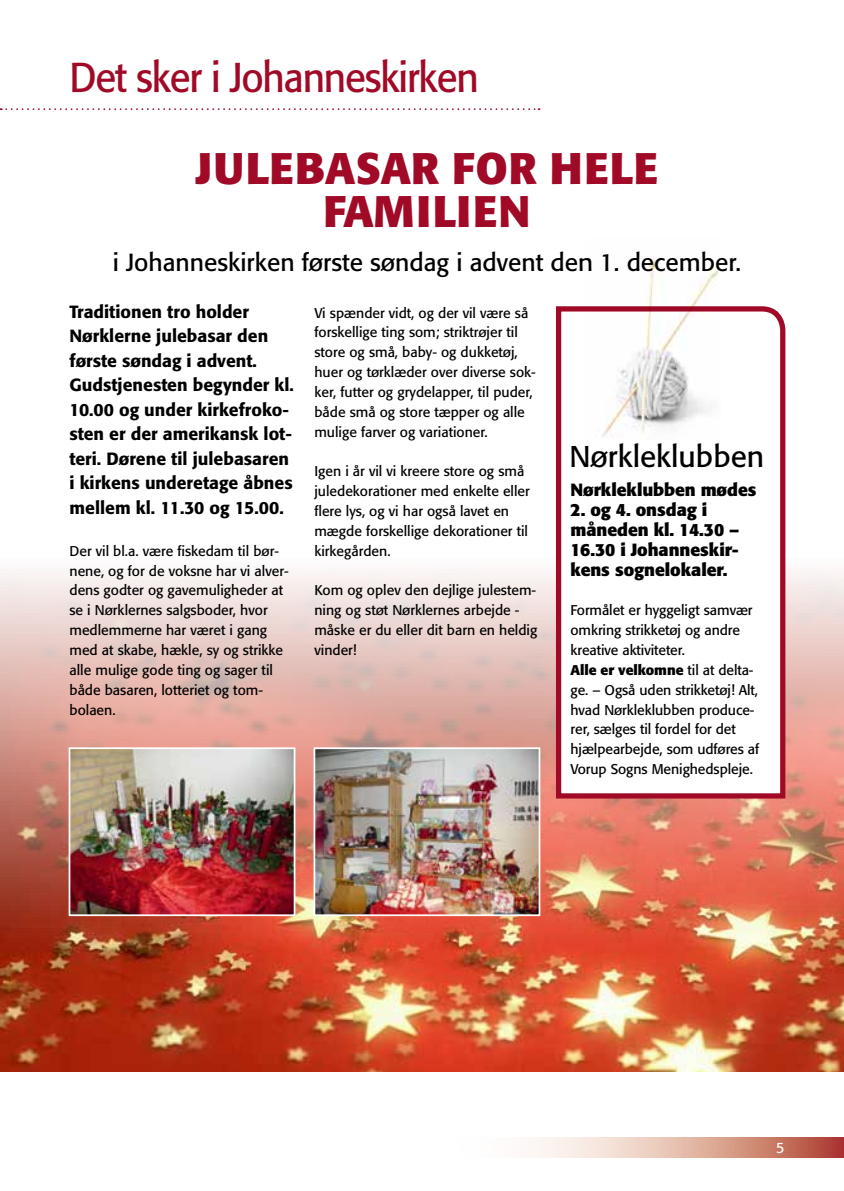
<style>
.page{position:relative;width:844px;height:1191px;background:#fff}
.page>*{position:absolute;margin:0;border:0;box-sizing:border-box;transform-origin:0 0}
.t1{font:700 43.75px/43.8px "Formata";letter-spacing:.02em;color:#a00a27;text-align:center}
.t2{font:41.3px "Formata";letter-spacing:-.03em;color:#a00a27;scale:.93 1}
.t3{font:29.75px "Formata";color:#000}
.t4{font:24.5px "Formata";color:#000}
.t5{font:500 17.5px/24.5px "Formata";color:#000}
.t6{font:700 17.5px/19.8px "Formata";letter-spacing:-.005em;color:#000}
.t7{font:14.88px "Formata";color:#fff}
.t8{font:14px/19.8px "Formata";color:#000}
.s1{font-weight:700}
</style>
<div class="page">
<svg style="left:532px;top:1137px;width:311px;height:20px;background:#ddad9f"></svg>
<img style="left:0;top:573px;width:843px;height:498px">
<img style="left:72px;top:750px;width:220px;height:163px">
<div style="left:69px;top:747px;width:226px;height:169px;border:2px solid #fff"></div>
<img style="left:316px;top:750px;width:221px;height:163px">
<div style="left:313px;top:747px;width:227px;height:169px;border:2px solid #fff"></div>
<svg style="left:0;top:108px;width:539px;height:2px"></svg>
<svg style="left:553px;top:306px;width:234px;height:495px"></svg>
<img style="left:586px;top:259px;width:134px;height:180px">
<h2 class="t2" style="left:69px;top:52px;width:441px">Det sker i Johanneskirken</h2>
<h1 class="t1" style="left:195px;top:146px;width:464px">Julebasar for hele familien</h1>
<h3 class="t4" style="left:113px;top:247px;width:629px">i Johanneskirken første søndag i advent den 1. december.</h3>
<p class="t5" style="left:69px;top:299px;width:226px">Traditionen tro holder<br>Nørklerne julebasar den første søndag i advent.<br>Gudstjenesten begynder kl.<br>10.00 og under kirkefroko&shy;sten er der amerikansk lot&shy;teri. Dørene til julebasaren i kirkens underetage åbnes mellem kl. 11.30 og 15.00.</p>
<p class="t8" style="left:69px;top:541px;width:221px">Der vil bl.a. være fiskedam til bør&shy;nene, og for de voksne har vi alver&shy;dens godter og gavemuligheder at se i Nørklernes salgsboder, hvor medlemmerne har været i gang med at skabe, hækle, sy og strikke alle mulige gode ting og sager til både basaren, lotteriet og tom&shy;bolaen.</p>
<p class="t8" style="left:314px;top:303px;width:223px">Vi spænder vidt, og der vil være så forskellige ting som; striktrøjer til store og små, baby- og dukketøj, huer og tørklæder over diverse sok&shy;ker, futter og grydelapper, til puder, både små og store tæpper og alle mulige farver og variationer.</p>
<p class="t8" style="left:314px;top:461px;width:217px">Igen i år vil vi kreere store og små juledekorationer med enkelte eller flere lys, og vi har også lavet en mægde forskellige dekorationer til kirkegården.</p>
<p class="t8" style="left:314px;top:580px;width:224px">Kom og oplev den dejlige julestem&shy;ning og støt Nørklernes arbejde - måske er du eller dit barn en heldig vinder!</p>
<h3 class="t3" style="left:569px;top:439px;width:196px">Nørkleklubben</h3>
<p class="t6" style="left:570px;top:480px;width:187px">Nørkleklubben mødes</p>
<p class="t6" style="left:570px;top:500px;width:170px">2. og 4. onsdag i måneden kl. 14.30 –<br>16.30 i Johanneskir&shy;kens sognelokaler.</p>
<p class="t8" style="left:570px;top:600px;width:190px">Formålet er hyggeligt samvær omkring strikketøj og andre kreative aktiviteter.<br><span class="s1">Alle er velkomne</span> til at delta&shy;ge. – Også uden strikketøj! Alt, hvad Nørkleklubben produce&shy;rer, sælges til fordel for det hjælpearbejde, som udføres af<br>Vorup Sogns Menighedspleje.</p>
<p class="t7" style="left:775px;top:1138px;width:10px">5</p>
</div>
